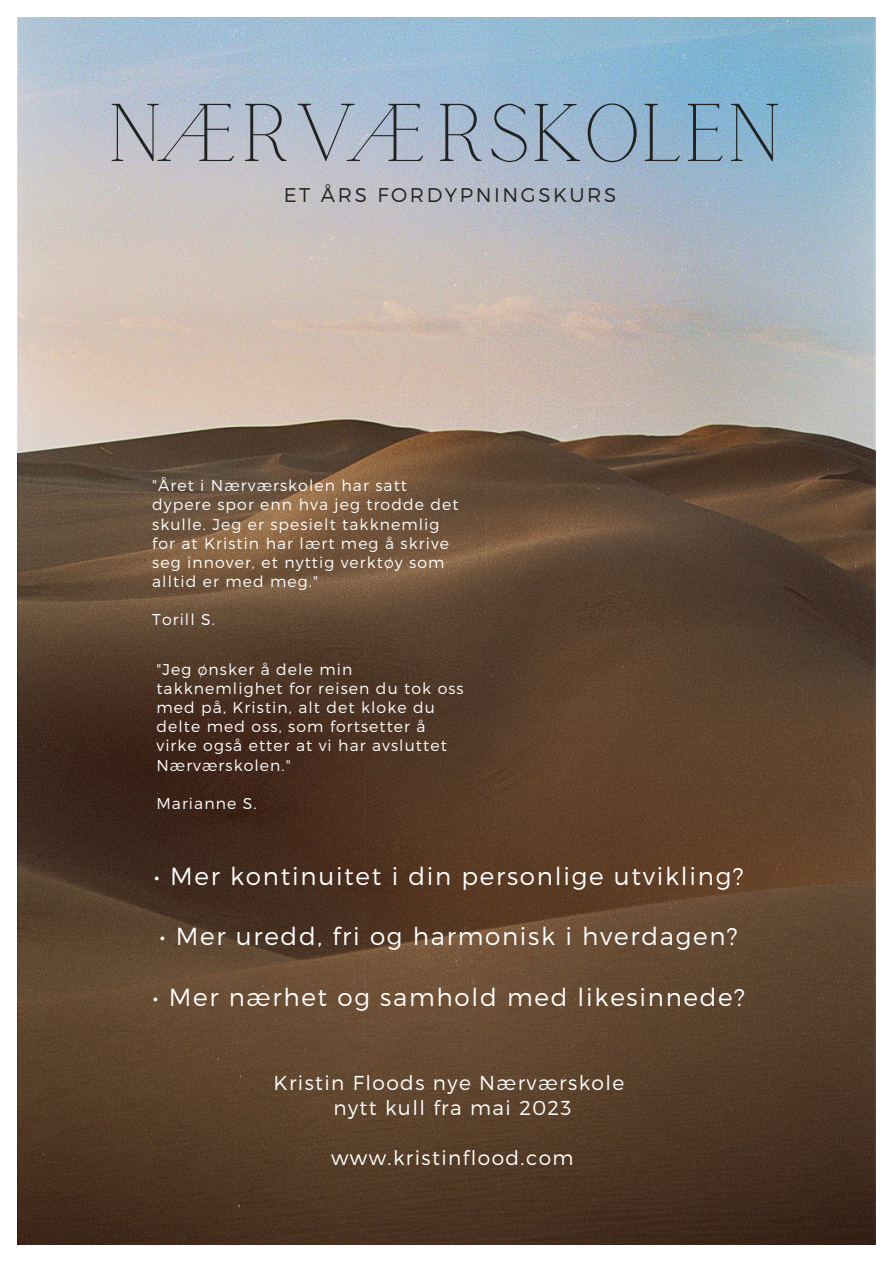
<style>
.page{position:relative;width:893px;height:1264px;background:#fff}
.page>*{position:absolute;margin:0;border:0;box-sizing:border-box;transform-origin:0 0}
.t1{font:80.85px "Calgary";color:#222}
.t2{font:300 24.6px "Montserrat";letter-spacing:.07em;color:#fff}
.t3{font:300 20.1px/24.8px "Montserrat";letter-spacing:.07em;color:#fff;text-align:center}
.t4{font:300 19.8px "Montserrat";letter-spacing:.13em;color:#222}
.t5{font:300 15.6px/19px "Montserrat";letter-spacing:.07em;color:#fff}
</style>
<div class="page">
<img style="left:18px;top:18px;width:857px;height:1226px">
<h1 class="t1" style="left:108px;top:88px;width:676px">NÆRVÆRSKOLEN</h1>
<p class="t4" style="left:284px;top:182px;width:334px">ET ÅRS FORDYPNINGSKURS</p>
<p class="t5" style="left:152px;top:475px;width:308px">"Året i Nærværskolen har satt dypere spor enn hva jeg trodde det skulle. Jeg er spesielt takknemlig for at Kristin har lært meg å skrive seg innover, et nyttig verktøy som alltid er med meg."</p>
<p class="t5" style="left:152px;top:609px;width:64px">Torill S.</p>
<p class="t5" style="left:156px;top:659px;width:309px">"Jeg ønsker å dele min takknemlighet for reisen du tok oss med på, Kristin, alt det kloke du delte med oss, som fortsetter å virke også etter at vi har avsluttet<br>Nærværskolen."</p>
<p class="t5" style="left:156px;top:793px;width:102px">Marianne S.</p>
<h2 class="t2" style="left:154px;top:859px;width:591px">• Mer kontinuitet i din personlige utvikling?</h2>
<h2 class="t2" style="left:159px;top:920px;width:579px">• Mer uredd, fri og harmonisk i hverdagen?</h2>
<h2 class="t2" style="left:152px;top:981px;width:594px">• Mer nærhet og samhold med likesinnede?</h2>
<p class="t3" style="left:273px;top:1069px;width:352px">Kristin Floods nye Nærværskole nytt kull fra mai 2023</p>
<p class="t3" style="left:331px;top:1144px;width:244px">www.kristinflood.com</p>
</div>
